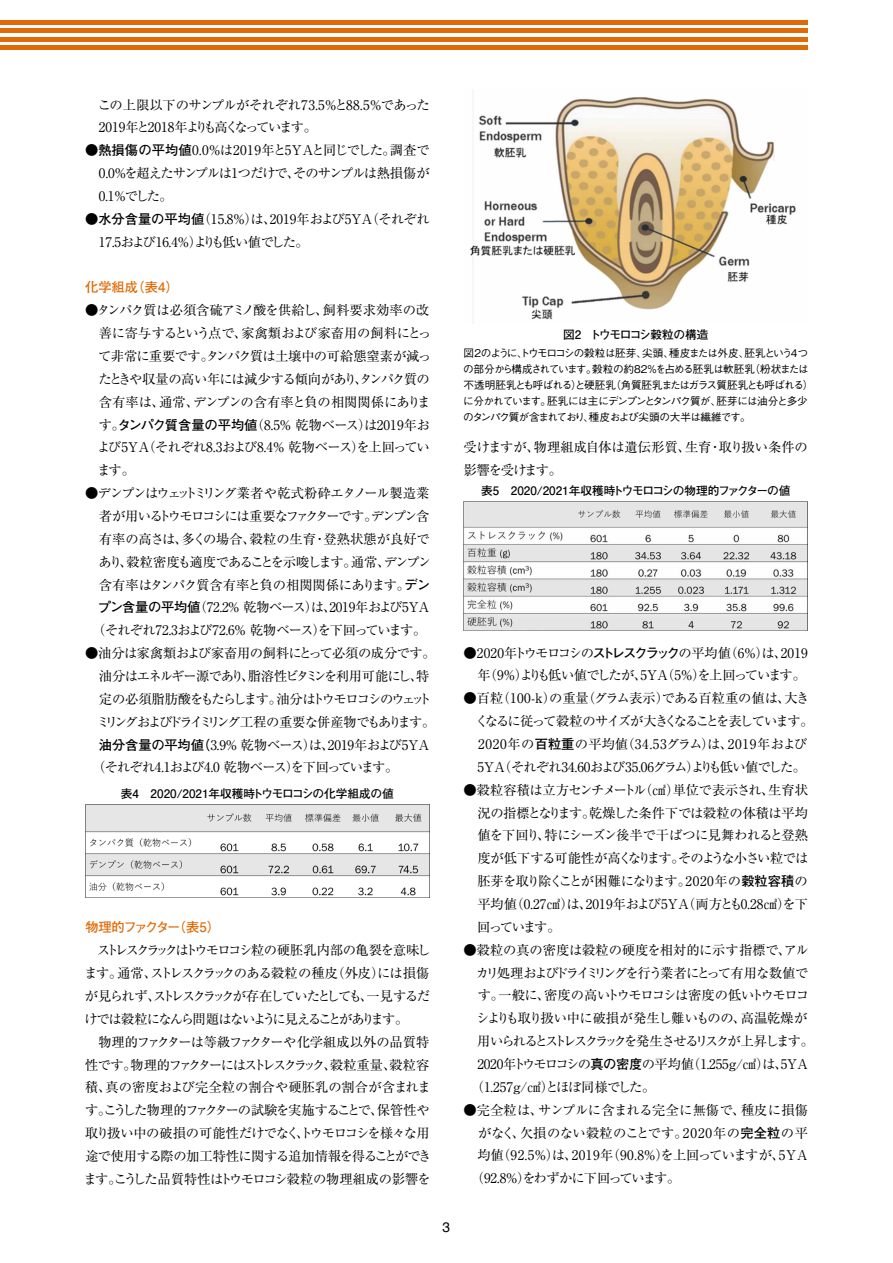
<style>
.page{position:relative;width:893px;height:1263px;background:#fff}
.page>*{position:absolute;margin:0;border:0;box-sizing:border-box;transform-origin:0 0}
.t1{font:13.8px "Helvetica";color:#000}
.t2{font:13.35px/22.8px "Ryumin Pr 5";letter-spacing:-.06em;color:#000}
.t3{font:13.35px/22.8px "Ryumin Pr 5";letter-spacing:-.09em;color:#000}
.t4{font:13.35px/22.8px "Ryumin Pr 5";letter-spacing:-.03em;color:#000}
.t5{font:13.35px/22.8px "Ryumin Pr 5";letter-spacing:-.005em;color:#000}
.t6{font:13.35px/22.8px "Ryumin Pr 5";letter-spacing:-.095em;color:#000;text-align:right}
.t7{font:13.35px/22.8px "Ryumin Pr 5";letter-spacing:-.035em;color:#000}
.t8{font:13.35px "Ryumin Pr 5";letter-spacing:-.01em;color:#000}
.t9{font:13.35px "Ryumin Pr 5";letter-spacing:-.16em;color:#000}
.t10{font:13.35px "Ryumin Pr 5";letter-spacing:.01em;color:#000}
.t11{font:13.35px "Ryumin Pr 5";letter-spacing:-.015em;color:#000}
.t12{font:13.35px "Ryumin Pr 5";letter-spacing:-.19em;color:#000}
.t13{font:13.35px "Ryumin Pr 5";letter-spacing:-.1em;color:#000}
.t14{font:13.35px "Ryumin Pr 5";letter-spacing:-.135em;color:#000}
.t15{font:13.35px "Ryumin Pr 5";letter-spacing:-.12em;color:#000}
.t16{font:13.35px "Ryumin Pr 5";letter-spacing:-.125em;color:#000}
.t17{font:13.35px "Ryumin Pr 5";letter-spacing:-.085em;color:#000}
.t18{font:13.35px "Ryumin Pr 5";letter-spacing:.015em;color:#000}
.t19{font:13.35px "Ryumin Pr 5";letter-spacing:-.02em;color:#000}
.t20{font:13.35px "Ryumin Pr 5";color:#000}
.t21{font:700 13.35px "Futo Go B101 Pr 5";letter-spacing:-.125em;color:#e16a05}
.t22{font:700 13.35px "Futo Go B101 Pr 5";color:#e16a05}
.t23{font:700 11.7px "Futo Go B101 Pr 5";letter-spacing:-.02em;color:#000}
.t24{font:700 11.7px "Futo Go B101 Pr 5";color:#000}
.t25{font:700 11.7px "Futo Go B101 Pr 5";letter-spacing:-.08em;color:#000}
.t26{font:500 10.65px/15.9px "Gothic BBB Pr 5";letter-spacing:-.085em;color:#000}
.s1{font-family:"Futo Go B101 Pr 5";font-weight:700}
</style>
<div class="page">
<hr style="left:0;top:20px;width:808px;height:4px;background:#e16a05">
<hr style="left:0;top:29px;width:808px;height:4px;background:#e16a05">
<hr style="left:0;top:37px;width:808px;height:4px;background:#e16a05">
<hr style="left:0;top:46px;width:808px;height:4px;background:#e16a05">
<img style="left:85px;top:805px;width:344px;height:92px">
<img style="left:470px;top:97px;width:326px;height:223px">
<img style="left:463px;top:502px;width:345px;height:129px">
<p class="t2" style="left:98px;top:92px;width:333px">この上限以下のサンプルがそれぞれ73.5％と88.5％であった<br>2019年と2018年よりも高くなっています。</p>
<p class="t2" style="left:99px;top:138px;width:332px;text-align:justify;text-indent:-14px">●<span class="s1">熱損傷の平均値</span>0.0％は2019年と5YAと同じでした。調査で0.0％を超えたサンプルは1つだけで、そのサンプルは熱損傷が0.1％でした。</p>
<p class="t7" style="left:99px;top:206px;width:332px;text-indent:-14px">●<span class="s1">水分含量の平均値</span>（15.8％）は、2019年および5YA（それぞれ<br>17.5および16.4％）よりも低い値でした。</p>
<p class="t22" style="left:85px;top:277px;width:96px">化学組成（表4）</p>
<p class="t4" style="left:97px;top:298px;width:336px;text-indent:-12px">●タンパク質は必須含硫アミノ酸を供給し、飼料要求効率の改善に寄与するという点で、家禽類および家畜用の飼料にとって非常に重要です。タンパク質は土壌中の可給態窒素が減ったときや収量の高い年には減少する傾向があり、タンパク質の含有率は、通常、デンプンの含有率と負の相関関係にあります。<span class="s1">タンパク質含量の平均値</span>（8.5％ 乾物ベース）は2019年および5YA（それぞれ8.3および8.4％ 乾物ベース）を上回っています。</p>
<p class="t13" style="left:85px;top:483px;width:346px">●デンプンはウェットミリング業者や乾式粉砕エタノール製造業</p>
<p class="t14" style="left:99px;top:505px;width:332px">者が用いるトウモロコシには重要なファクターです。デンプン含</p>
<p class="t5" style="left:99px;top:526px;width:332px">有率の高さは、多くの場合、穀粒の生育・登熟状態が良好で</p>
<p class="t15" style="left:99px;top:551px;width:334px">あり、穀粒密度も適度であることを示唆します。通常、デンプン</p>
<p class="t4" style="left:99px;top:572px;width:333px">含有率はタンパク質含有率と負の相関関係にあります。<span class="s1">デン</span></p>
<p class="t11" style="left:98px;top:597px;width:333px"><span class="s1">プン含量の平均値</span>（72.2％ 乾物ベース）は、2019年および5YA</p>
<p class="t2" style="left:92px;top:618px;width:336px">（それぞれ72.3および72.6％ 乾物ベース）を下回っています。</p>
<p class="t7" style="left:85px;top:641px;width:352px">●油分は家禽類および家畜用の飼料にとって必須の成分です。</p>
<p class="t3" style="left:99px;top:664px;width:332px">油分はエネルギー源であり、脂溶性ビタミンを利用可能にし、特</p>
<p class="t16" style="left:99px;top:688px;width:334px">定の必須脂肪酸をもたらします。油分はトウモロコシのウェット</p>
<p class="t12" style="left:97px;top:711px;width:340px">ミリングおよびドライミリング工程の重要な併産物でもあります。</p>
<p class="t5" style="left:99px;top:732px;width:332px"><span class="s1">油分含量の平均値（</span>3.9％ 乾物ベース）は、2019年および5YA</p>
<p class="t17" style="left:92px;top:757px;width:308px">（それぞれ4.1および4.0 乾物ベース）を下回っています。</p>
<p class="t24" style="left:121px;top:784px;width:274px">表4　2020/2021年収穫時トウモロコシの化学組成の値</p>
<p class="t21" style="left:85px;top:917px;width:137px">物理的ファクター（表5）</p>
<p class="t3" style="left:84px;top:938px;width:349px">　ストレスクラックはトウモロコシ粒の硬胚乳内部の亀裂を意味します。通常、ストレスクラックのある穀粒の種皮（外皮）には損傷が見られず、ストレスクラックが存在していたとしても、一見するだけでは穀粒になんら問題はないように見えることがあります。<br>　物理的ファクターは等級ファクターや化学組成以外の品質特性です。物理的ファクターにはストレスクラック、穀粒重量、穀粒容積、真の密度および完全粒の割合や硬胚乳の割合が含まれます。こうした物理的ファクターの試験を実施することで、保管性や取り扱い中の破損の可能性だけでなく、トウモロコシを様々な用途で使用する際の加工特性に関する追加情報を得ることができます。こうした品質特性はトウモロコシ穀粒の物理組成の影響を</p>
<p class="t25" style="left:563px;top:325px;width:147px">図2　トウモロコシ穀粒の構造</p>
<p class="t26" style="left:463px;top:344px;width:352px">図2のように、トウモロコシの穀粒は胚芽、尖頭、種皮または外皮、胚乳という4つの部分から構成されています。穀粒の約82%を占める胚乳は軟胚乳（粉状または不透明胚乳とも呼ばれる）と硬胚乳（角質胚乳またはガラス質胚乳とも呼ばれる）に分かれています。胚乳には主にデンプンとタンパク質が、胚芽には油分と多少のタンパク質が含まれており、種皮および尖頭の大半は繊維です。</p>
<p class="t5" style="left:463px;top:434px;width:346px">受けますが、物理組成自体は遺伝形質、生育・取り扱い条件の影響を受けます。</p>
<p class="t23" style="left:481px;top:481px;width:311px">表5　2020/2021年収穫時トウモロコシの物理的ファクターの値</p>
<p class="t6" style="left:463px;top:640px;width:346px">●2020年トウモロコシの<span class="s1">ストレスクラック</span>の平均値（6％）は、2019年（9％）よりも低い値でしたが、5YA（5％）を上回っています。</p>
<p class="t2" style="left:475px;top:686px;width:340px;text-indent:-12px">●百粒（100-k）の重量（グラム表示）である百粒重の値は、大きくなるに従って穀粒のサイズが大きくなることを表しています。2020年の<span class="s1">百粒重</span>の平均値（34.53グラム）は、2019年および5YA（それぞれ34.60および35.06グラム）よりも低い値でした。</p>
<p class="t2" style="left:477px;top:777px;width:333px;text-align:justify;text-indent:-14px">●穀粒容積は立方センチメートル（㎤）単位で表示され、生育状況の指標となります。乾燥した条件下では穀粒の体積は平均値を下回り、特にシーズン後半で干ばつに見舞われると登熟度が低下する可能性が高くなります。そのような小さい粒では胚芽を取り除くことが困難になります。2020年の<span class="s1">穀粒容積</span>の平均値（0.27㎤）は、2019年および5YA（両方とも0.28㎤）を下回っています。</p>
<p class="t8" style="left:463px;top:939px;width:347px">●穀粒の真の密度は穀粒の硬度を相対的に示す指標で、アル</p>
<p class="t9" style="left:476px;top:962px;width:334px">カリ処理およびドライミリングを行う業者にとって有用な数値で</p>
<p class="t6" style="left:478px;top:983px;width:333px">す。一般に、密度の高いトウモロコシは密度の低いトウモロコ</p>
<p class="t19" style="left:476px;top:1008px;width:333px">シよりも取り扱い中に破損が発生し難いものの、高温乾燥が</p>
<p class="t9" style="left:477px;top:1031px;width:338px">用いられるとストレスクラックを発生させるリスクが上昇します。</p>
<p class="t8" style="left:477px;top:1053px;width:332px">2020年トウモロコシの<span class="s1">真の密度</span>の平均値（1.255ｇ/㎤）は、5YA</p>
<p class="t2" style="left:471px;top:1074px;width:186px">（1.257ｇ/㎤）とほぼ同様でした。</p>
<p class="t20" style="left:463px;top:1099px;width:346px">●完全粒は、サンプルに含まれる完全に無傷で、種皮に損傷</p>
<p class="t18" style="left:478px;top:1122px;width:331px">がなく、欠損のない穀粒のことです。2020年の<span class="s1">完全粒</span>の平</p>
<p class="t10" style="left:477px;top:1145px;width:332px">均値（92.5％）は、2019年（90.8％）を上回っていますが、5YA</p>
<p class="t3" style="left:471px;top:1166px;width:211px">（92.8％）をわずかに下回っています。</p>
<p class="t1" style="left:443px;top:1217px;width:9px">3</p>
</div>
